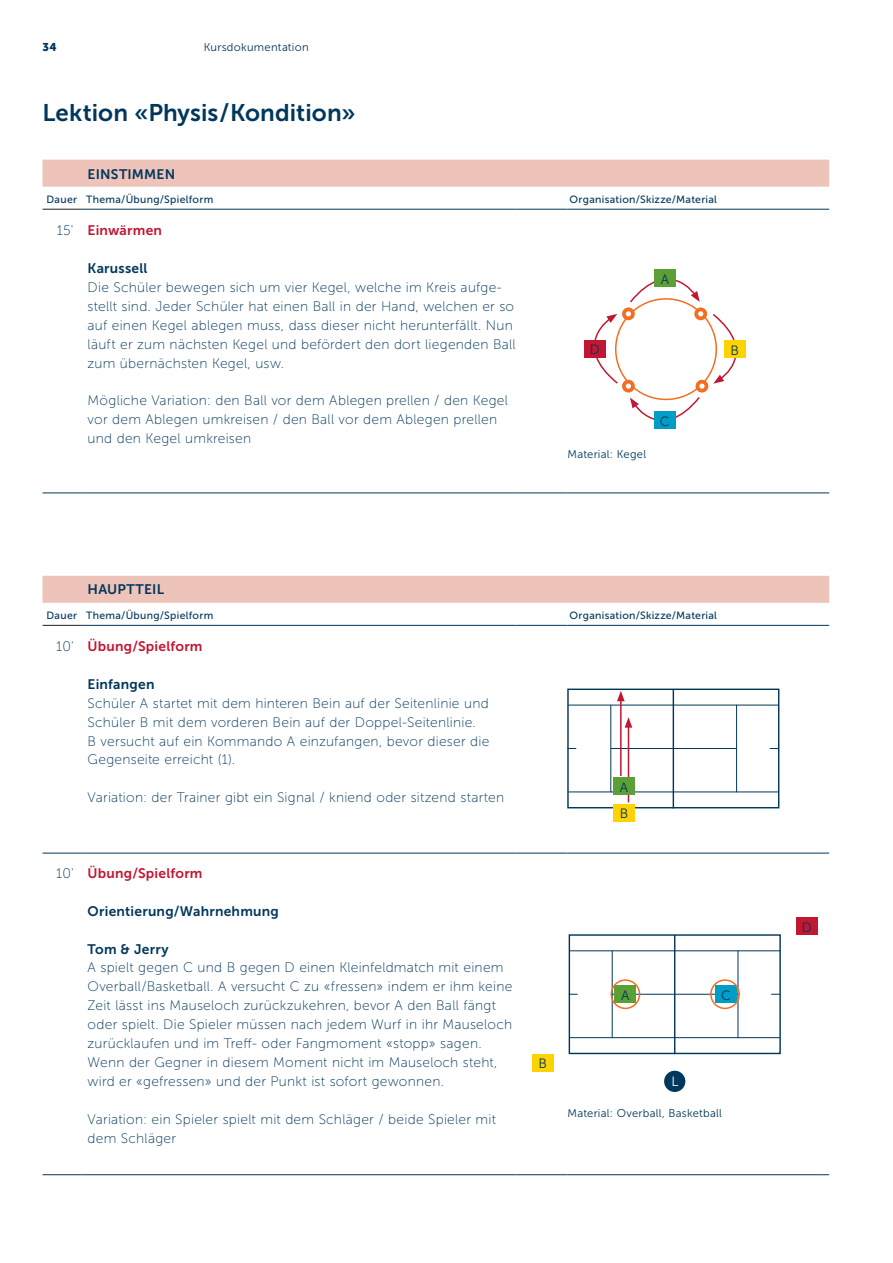
<style>
.page{position:relative;width:893px;height:1263px;background:#fff}
.page>*{position:absolute;margin:0;border:0;box-sizing:border-box;transform-origin:0 0}
.Lead{font:24px "Museo Sans 700";letter-spacing:.005em;color:#00375c}
.Lauftext{font:13.8px/18.9px "Museo Sans 100";letter-spacing:.02em;color:#00375c}
.Lauftext-2{font:13.8px "Museo Sans 700";letter-spacing:.015em;color:#00375c}
.ZwischentitelOhneNum{font:13.8px "Museo Sans 700";letter-spacing:.015em;color:#c11732}
.ZwischentitelOhneNum-2{font:13.8px "Museo Sans 700";letter-spacing:.015em;color:#00375c}
.Rubrikentitel{font:13.5px "Museo Sans 300";color:#003757}
.Rubrikentitel-2{font:13.5px "Museo Sans 300";color:#fff}
.Lauftext-3{font:11.25px "Museo Sans 300";letter-spacing:.025em;color:#00375c}
.t1{font:11.25px "Museo Sans 900";color:#00375c}
.Legenden{font:10.5px "Museo Sans 500";letter-spacing:.03em;color:#00375c}
</style>
<div class="page">
<div style="left:43px;top:576px;width:786px;height:27px;background:#eec3b9"></div>
<hr style="left:43px;top:625px;width:38px;height:1px;background:#231f20">
<hr style="left:81px;top:625px;width:435px;height:1px;background:#00375c">
<hr style="left:516px;top:625px;width:51px;height:1px;background:#00375c">
<hr style="left:567px;top:625px;width:262px;height:1px;background:#00375c">
<hr style="left:81px;top:853px;width:435px;height:1px;background:#00375c">
<hr style="left:516px;top:853px;width:51px;height:1px;background:#00375c">
<hr style="left:567px;top:853px;width:262px;height:1px;background:#00375c">
<hr style="left:81px;top:1174px;width:435px;height:1px;background:#00375c">
<hr style="left:516px;top:1174px;width:51px;height:1px;background:#00375c">
<hr style="left:567px;top:1174px;width:262px;height:1px;background:#00375c">
<hr style="left:43px;top:853px;width:38px;height:1px;background:#00375c">
<hr style="left:43px;top:1174px;width:38px;height:1px;background:#00375c">
<div style="left:43px;top:160px;width:786px;height:27px;background:#eec3b9"></div>
<hr style="left:81px;top:492px;width:435px;height:1px;background:#00375c">
<hr style="left:516px;top:492px;width:51px;height:1px;background:#00375c">
<hr style="left:567px;top:492px;width:262px;height:1px;background:#00375c">
<hr style="left:43px;top:492px;width:38px;height:1px;background:#00375c">
<hr style="left:43px;top:209px;width:38px;height:1px;background:#231f20">
<hr style="left:81px;top:209px;width:435px;height:1px;background:#00375c">
<hr style="left:516px;top:209px;width:51px;height:1px;background:#00375c">
<hr style="left:567px;top:209px;width:262px;height:1px;background:#00375c">
<div style="left:567px;top:688px;width:212px;height:120px;border:1px solid #003757"></div>
<hr style="left:673px;top:689px;width:1px;height:119px;background:#003757">
<hr style="left:611px;top:748px;width:126px;height:1px;background:#003757">
<hr style="left:568px;top:792px;width:211px;height:1px;background:#003757">
<hr style="left:568px;top:705px;width:211px;height:1px;background:#003757">
<hr style="left:610px;top:705px;width:1px;height:87px;background:#003757">
<hr style="left:736px;top:705px;width:1px;height:87px;background:#003757">
<div style="left:613px;top:804px;width:22px;height:17px;background:#fed304"></div>
<hr style="left:620px;top:699px;width:2px;height:77px;background:#c11732">
<svg style="left:617px;top:691px;width:8px;height:10px"></svg>
<hr style="left:628px;top:725px;width:1px;height:77px;background:#c11732">
<svg style="left:625px;top:717px;width:7px;height:11px"></svg>
<div style="left:613px;top:778px;width:22px;height:17px;background:#5b9f37"></div>
<div style="left:569px;top:934px;width:212px;height:120px;border:1px solid #003757"></div>
<hr style="left:674px;top:935px;width:1px;height:119px;background:#003757">
<hr style="left:612px;top:994px;width:126px;height:1px;background:#003757">
<hr style="left:570px;top:1037px;width:210px;height:1px;background:#003757">
<hr style="left:570px;top:950px;width:210px;height:1px;background:#003757">
<hr style="left:612px;top:950px;width:1px;height:88px;background:#003757">
<hr style="left:738px;top:950px;width:1px;height:88px;background:#003757">
<div style="left:615px;top:986px;width:21px;height:17px;background:#5b9f37"></div>
<div style="left:715px;top:986px;width:22px;height:17px;background:#009ec6"></div>
<div style="left:532px;top:1054px;width:21px;height:17px;background:#fed304"></div>
<div style="left:796px;top:917px;width:21px;height:17px;background:#c11732"></div>
<div style="left:664px;top:1071px;width:21px;height:21px;background:#00375c;border-radius:50%"></div>
<div style="left:610px;top:979px;width:30px;height:30px;border:2px solid #f36e21;border-radius:50%"></div>
<div style="left:710px;top:979px;width:30px;height:30px;border:2px solid #f36e21;border-radius:50%"></div>
<svg style="left:630px;top:269px;width:70px;height:35px"></svg>
<div style="left:654px;top:270px;width:21px;height:17px;background:#5b9f37"></div>
<div style="left:622px;top:307px;width:13px;height:13px;border:4px solid #f36e21;border-radius:50%"></div>
<div style="left:696px;top:380px;width:12px;height:12px;border:4px solid #f36e21;border-radius:50%"></div>
<div style="left:622px;top:380px;width:13px;height:12px;border:4px solid #f36e21;border-radius:50%"></div>
<div style="left:694px;top:307px;width:13px;height:13px;border:4px solid #f36e21;border-radius:50%"></div>
<svg style="left:584px;top:314px;width:35px;height:70px"></svg>
<svg style="left:630px;top:395px;width:70px;height:34px"></svg>
<svg style="left:711px;top:314px;width:35px;height:70px"></svg>
<div style="left:654px;top:411px;width:21px;height:17px;background:#009ec6"></div>
<div style="left:584px;top:340px;width:21px;height:17px;background:#c11732"></div>
<div style="left:724px;top:341px;width:21px;height:17px;background:#fed304"></div>
<p class="t1" style="left:43px;top:41px;width:16px">34</p>
<p class="Lauftext-3" style="left:204px;top:41px;width:107px">Kursdokumentation</p>
<p class="Lead" style="left:43px;top:99px;width:315px">Lektion «Physis / Kondition»</p>
<p class="Lauftext-2" style="left:88px;top:166px;width:89px">EINSTIMMEN</p>
<p class="Legenden" style="left:47px;top:193px;width:32px">Dauer</p>
<p class="Legenden" style="left:86px;top:193px;width:129px">Thema/Übung/Spielform</p>
<p class="Legenden" style="left:570px;top:193px;width:149px">Organisation/Skizze/Material</p>
<p class="Lauftext" style="left:57px;top:221px;width:18px">15'</p>
<p class="ZwischentitelOhneNum" style="left:88px;top:223px;width:76px">Einwärmen</p>
<p class="ZwischentitelOhneNum-2" style="left:88px;top:261px;width:61px">Karussell</p>
<p class="Lauftext" style="left:88px;top:278px;width:430px">Die Schüler bewegen sich um vier Kegel, welche im Kreis aufge&shy;stellt sind. Jeder Schüler hat einen Ball in der Hand, welchen er so auf einen Kegel ablegen muss, dass dieser nicht herunterfällt. Nun läuft er zum nächsten Kegel und befördert den dort liegenden Ball zum übernächsten Kegel, usw.</p>
<p class="Lauftext" style="left:88px;top:391px;width:422px">Mögliche Variation: den Ball vor dem Ablegen prellen / den Kegel vor dem Ablegen umkreisen / den Ball vor dem Ablegen prellen und den Kegel umkreisen</p>
<p class="Lauftext-3" style="left:567px;top:448px;width:80px">Material: Kegel</p>
<p class="Rubrikentitel" style="left:661px;top:272px;width:10px">A</p>
<p class="Rubrikentitel" style="left:590px;top:342px;width:11px">D</p>
<p class="Rubrikentitel" style="left:730px;top:343px;width:10px">B</p>
<p class="Rubrikentitel" style="left:660px;top:414px;width:11px">C</p>
<p class="Lauftext-2" style="left:88px;top:582px;width:78px">HAUPTTEIL</p>
<p class="Legenden" style="left:47px;top:610px;width:32px">Dauer</p>
<p class="Legenden" style="left:86px;top:610px;width:129px">Thema/Übung/Spielform</p>
<p class="Legenden" style="left:570px;top:610px;width:149px">Organisation/Skizze/Material</p>
<p class="Lauftext" style="left:56px;top:637px;width:19px">10'</p>
<p class="ZwischentitelOhneNum" style="left:88px;top:639px;width:116px">Übung/Spielform</p>
<p class="ZwischentitelOhneNum-2" style="left:88px;top:676px;width:68px">Einfangen</p>
<p class="Lauftext" style="left:88px;top:694px;width:403px">Schüler A startet mit dem hinteren Bein auf der Seitenlinie und<br>Schüler B mit dem vorderen Bein auf der Doppel-Seitenlinie.</p>
<p class="Lauftext" style="left:88px;top:731px;width:403px">B versucht auf ein Kommando A einzufangen, bevor dieser die<br>Gegenseite erreicht (1).</p>
<p class="Lauftext" style="left:88px;top:788px;width:418px">Variation: der Trainer gibt ein Signal / kniend oder sitzend starten</p>
<p class="Rubrikentitel" style="left:620px;top:780px;width:10px">A</p>
<p class="Rubrikentitel" style="left:620px;top:806px;width:10px">B</p>
<p class="Lauftext" style="left:56px;top:864px;width:19px">10'</p>
<p class="ZwischentitelOhneNum" style="left:88px;top:865px;width:116px">Übung/Spielform</p>
<p class="Lauftext-2" style="left:88px;top:903px;width:193px">Orientierung/Wahrnehmung</p>
<p class="ZwischentitelOhneNum-2" style="left:88px;top:941px;width:83px">Tom &amp; Jerry</p>
<p class="Lauftext" style="left:88px;top:958px;width:426px">A spielt gegen C und B gegen D einen Kleinfeldmatch mit einem Overball/Basketball. A versucht C zu «fressen» indem er ihm keine Zeit lässt ins Mauseloch zurückzukehren, bevor A den Ball fängt oder spielt. Die Spieler müssen nach jedem Wurf in ihr Mauseloch zurücklaufen und im Treff- oder Fangmoment «stopp» sagen.<br>Wenn der Gegner in diesem Moment nicht im Mauseloch steht, wird er «gefressen» und der Punkt ist sofort gewonnen.</p>
<p class="Lauftext" style="left:88px;top:1109px;width:410px">Variation: ein Spieler spielt mit dem Schläger / beide Spieler mit dem Schläger</p>
<p class="Lauftext-3" style="left:567px;top:1107px;width:156px">Material: Overball, Basketball</p>
<p class="Rubrikentitel" style="left:621px;top:988px;width:10px">A</p>
<p class="Rubrikentitel" style="left:721px;top:988px;width:11px">C</p>
<p class="Rubrikentitel" style="left:538px;top:1056px;width:10px">B</p>
<p class="Rubrikentitel-2" style="left:671px;top:1074px;width:8px">L</p>
<p class="Rubrikentitel" style="left:802px;top:920px;width:11px">D</p>
</div>
